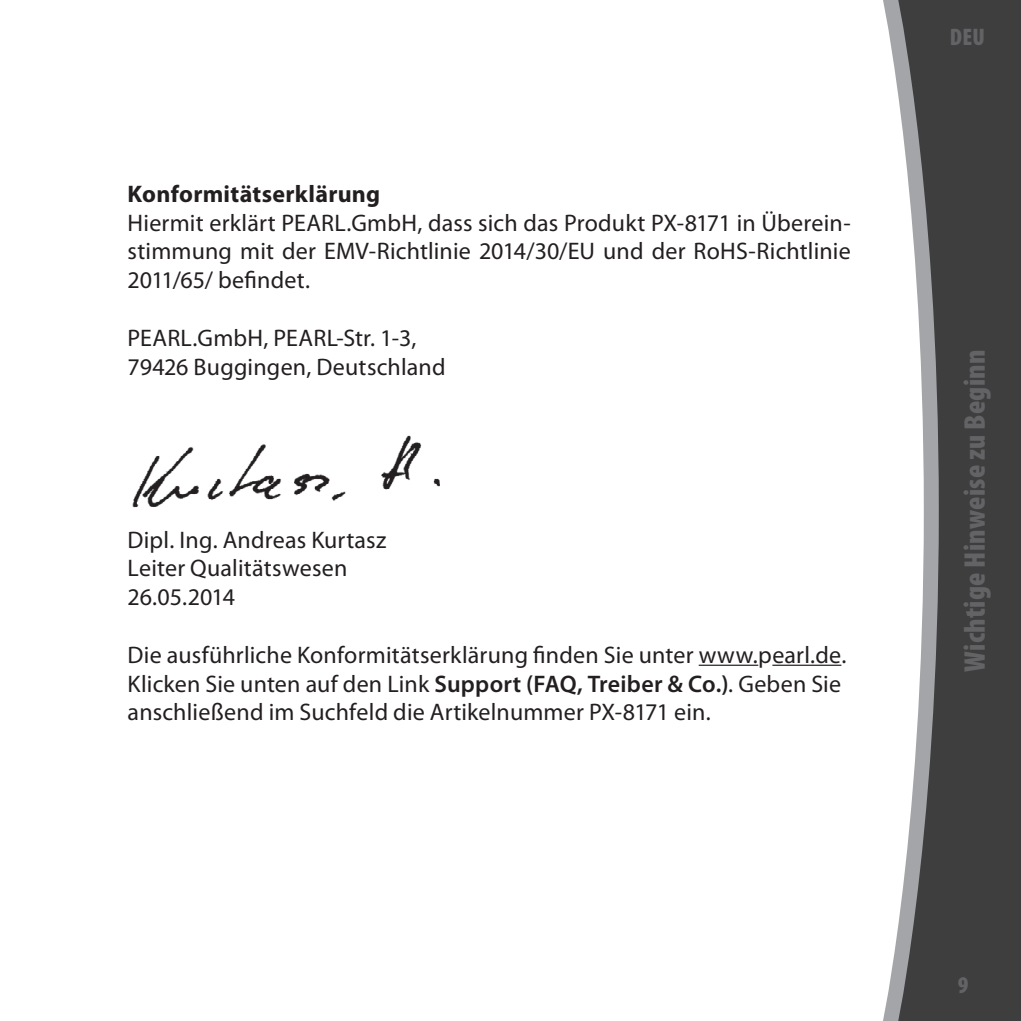
<style>
.page{position:relative;width:1021px;height:1021px;background:#fff}
.page>*{position:absolute;margin:0;border:0;box-sizing:border-box;transform-origin:0 0}
.t1{font:900 condensed 30px "Myriad Pro";letter-spacing:.01em;color:#636366}
.t2{font:24px/28.8px "Myriad Pro";letter-spacing:.005em;color:#231f20}
.t3{font:700 24px "Myriad Pro";letter-spacing:.01em;color:#231f20}
.t4{font:900 condensed 24px "Myriad Pro";color:#636366}
.s1{font-weight:600}
</style>
<div class="page">
<div style="left:946px;top:0;width:74px;height:1020px;background:#3e3e3f"></div>
<svg style="left:883px;top:0;width:63px;height:1020px"></svg>
<hr style="left:698px;top:664px;width:60px;height:2px;background:#231f20">
<hr style="left:772px;top:664px;width:69px;height:2px;background:#231f20">
<img style="left:132px;top:435px;width:308px;height:73px">
<p class="t3" style="left:128px;top:178px;width:254px">Konformitätserklärung</p>
<p class="t2" style="left:128px;top:208px;width:724px;text-align:justify">Hiermit erklärt PEARL.GmbH, dass sich das Produkt PX-8171 in Überein&shy;stimmung mit der EMV-Richtlinie 2014/30/EU und der RoHS-Richtlinie 2011/65/ befindet.</p>
<p class="t2" style="left:128px;top:323px;width:319px">PEARL.GmbH, PEARL-Str. 1-3,<br>79426 Buggingen, Deutschland</p>
<p class="t2" style="left:128px;top:524px;width:260px">Dipl. Ing. Andreas Kurtasz<br>Leiter Qualitätswesen<br>26.05.2014</p>
<p class="t2" style="left:128px;top:640px;width:720px">Die ausführliche Konformitätserklärung finden Sie unter www.pearl.de.<br>Klicken Sie unten auf den Link <span class="s1">Support (FAQ, Treiber &amp; Co.)</span>. Geben Sie anschließend im Suchfeld die Artikelnummer PX-8171 ein.</p>
<p class="t4" style="left:949px;top:23px;width:36px">DEU</p>
<p class="t1" style="left:958px;top:671px;width:324px;rotate:-90deg">Wichtige Hinweise zu Beginn</p>
<p class="t4" style="left:957px;top:971px;width:12px">9</p>
</div>
